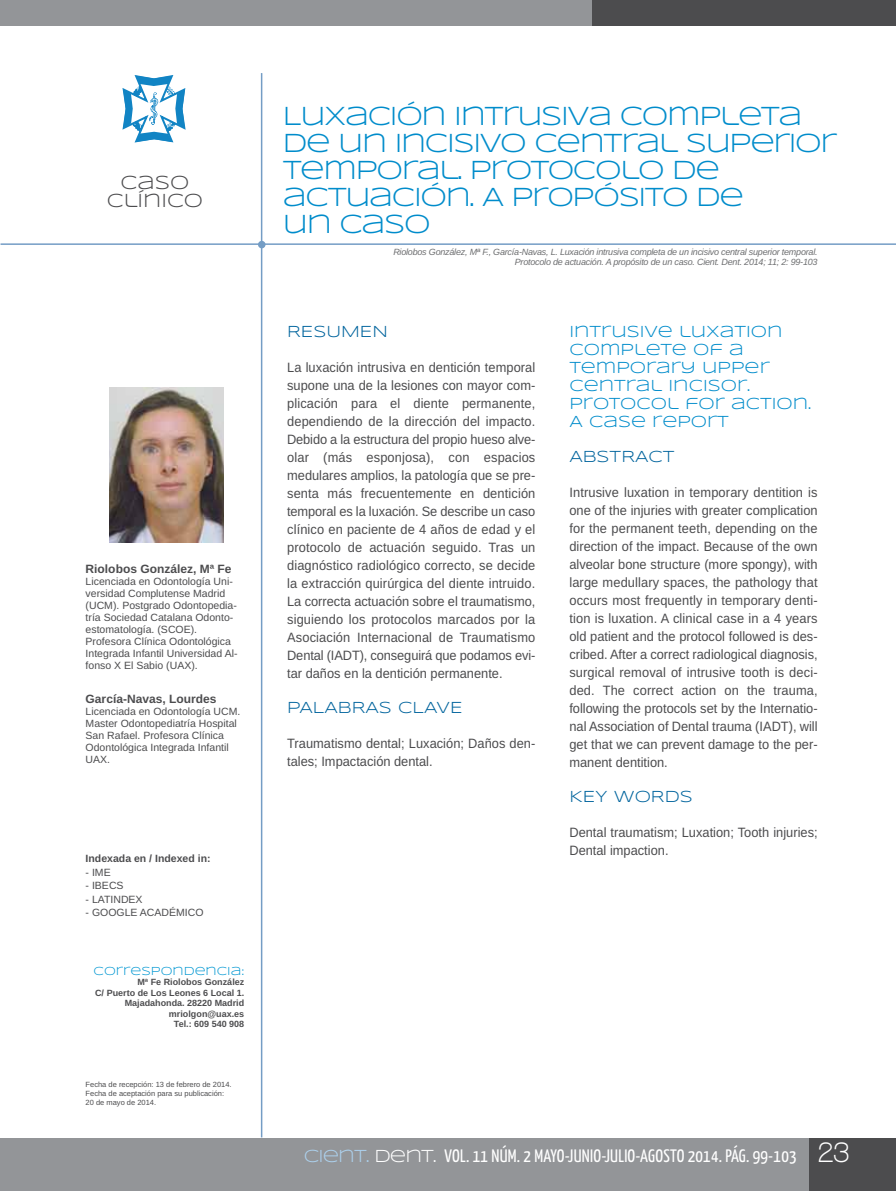
<style>
.page{position:relative;width:896px;height:1191px;background:#fff}
.page>*{position:absolute;margin:0;border:0;box-sizing:border-box;transform-origin:0 0}
.t1{font:27px/27px "Syncopate";letter-spacing:-.05em;color:#008ccb}
.t2{font:19.5px/18px "Syncopate";color:#4c4c4e;text-align:center}
.t3{font:18px "Yanone Kaffeesatz";letter-spacing:.015em;color:#fff}
.t4{font:16.5px/18px "Syncopate";color:#008ccb}
.t5{font:16.5px "Syncopate";color:#00649d}
.t6{font:13.5px/18px "Arimo";color:#4c4c4e;text-align:justify;scale:.95 1}
.t7{font:700 12px "Arimo";color:#4c4c4e}
.t8{font:12px "Syncopate";color:#0097d2}
.t9{font:10.5px/12px "Arimo";color:#4c4c4e}
.t10{font:700 10.5px "Arimo";color:#4c4c4e}
.t11{font:italic 9px/10.5px "Arimo";letter-spacing:-.025em;color:#6d6e70;text-align:right}
.t12{font:700 9px/10.5px "Arimo";color:#4c4c4e;text-align:right}
.t13{font:7.5px/9px "Arimo";color:#4c4c4e}
.s1{font-family:"Syncopate";color:#acd0ec}
.s2{font-family:"Syncopate"}
.s3{font-family:"Walkway";font-weight:700;font-size:30px}
</style>
<div class="page">
<div style="left:1px;top:0;width:598px;height:26px;background:#939598"></div>
<div style="left:592px;top:0;width:303px;height:26px;background:#4c4c4e"></div>
<svg style="left:122px;top:75px;width:64px;height:68px"></svg>
<hr style="left:1px;top:243px;width:894px;height:2px;background:#749dc5">
<hr style="left:261px;top:73px;width:1px;height:1064px;background:#749dc5">
<div style="left:258px;top:241px;width:7px;height:7px;background:#749dc5;border-radius:50%"></div>
<img style="left:109px;top:387px;width:115px;height:155px">
<div style="left:1px;top:1138px;width:894px;height:53px;background:#939598"></div>
<div style="left:808px;top:1138px;width:87px;height:53px;background:#4c4c4e"></div>
<h2 class="t2" style="left:107px;top:174px;width:98px">CASO<br>CLÍNICO</h2>
<p class="t7" style="left:86px;top:564px;width:147px">Riolobos González, Mª Fe</p>
<p class="t9" style="left:86px;top:576px;width:153px">Licenciada en Odontología Uni&shy;versidad Complutense Madrid (UCM). Postgrado Odontopedia&shy;tría Sociedad Catalana Odonto&shy;estomatología. (SCOE).<br>Profesora Clínica Odontológica<br>Integrada Infantil Universidad Al&shy;fonso X El Sabio (UAX).</p>
<p class="t7" style="left:86px;top:694px;width:132px">García-Navas, Lourdes</p>
<p class="t9" style="left:86px;top:706px;width:156px">Licenciada en Odontología UCM.<br>Master Odontopediatría Hospital<br>San Rafael. Profesora Clínica<br>Odontológica Integrada Infantil<br>UAX.</p>
<p class="t10" style="left:86px;top:854px;width:126px">Indexada en / Indexed in:</p>
<p class="t9" style="left:86px;top:867px;width:27px">- IME</p>
<p class="t9" style="left:86px;top:880px;width:39px">- IBECS</p>
<p class="t9" style="left:86px;top:894px;width:58px">- LATINDEX</p>
<p class="t9" style="left:86px;top:907px;width:119px">- GOOGLE ACADÉMICO</p>
<p class="t8" style="left:94px;top:963px;width:152px">CORRESPONDENCIA:</p>
<p class="t12" style="left:95px;top:977px;width:151px">Mª Fe Riolobos González<br>C/ Puerto de Los Leones 6 Local 1.<br>Majadahonda. 28220 Madrid mriolgon@uax.es<br>Tel.: 609 540 908</p>
<p class="t13" style="left:86px;top:1080px;width:147px">Fecha de recepción: 13 de febrero de 2014.<br>Fecha de aceptación para su publicación:<br>20 de mayo de 2014.</p>
<h1 class="t1" style="left:283px;top:102px;width:555px">LUXACIÓN INTRUSIVA COMPLETA<br>DE UN INCISIVO CENTRAL SUPERIOR<br>TEMPORAL. PROTOCOLO DE<br>ACTUACIÓN. A PROPÓSITO DE<br>UN CASO</h1>
<p class="t11" style="left:393px;top:247px;width:425px">Riolobos González, Mª F., García-Navas, L. Luxación intrusiva completa de un incisivo central superior temporal.<br>Protocolo de actuación. A propósito de un caso. Cient. Dent. 2014; 11; 2: 99-103</p>
<p class="t5" style="left:287px;top:322px;width:102px">RESUMEN</p>
<p class="t6" style="left:287px;top:360px;width:263px">La luxación intrusiva en dentición temporal supone una de la lesiones con mayor com&shy;plicación para el diente permanente, dependiendo de la dirección del impacto.<br>Debido a la estructura del propio hueso alve&shy;olar (más esponjosa), con espacios medulares amplios, la patología que se pre&shy;senta más frecuentemente en dentición temporal es la luxación. Se describe un caso clínico en paciente de 4 años de edad y el protocolo de actuación seguido. Tras un diagnóstico radiológico correcto, se decide la extracción quirúrgica del diente intruido.<br>La correcta actuación sobre el traumatismo, siguiendo los protocolos marcados por la Asociación Internacional de Traumatismo Dental (IADT), conseguirá que podamos evi&shy;tar daños en la dentición permanente.</p>
<p class="t5" style="left:287px;top:698px;width:177px">PALABRAS CLAVE</p>
<p class="t6" style="left:287px;top:736px;width:263px">Traumatismo dental; Luxación; Daños den&shy;tales; Impactación dental.</p>
<p class="t4" style="left:569px;top:322px;width:243px">INTRUSIVE LUXATION<br>COMPLETE OF A<br>TEMPORARY UPPER<br>CENTRAL INCISOR.<br>PROTOCOL FOR ACTION.<br>A CASE REPORT</p>
<p class="t5" style="left:569px;top:447px;width:106px">ABSTRACT</p>
<p class="t6" style="left:569px;top:485px;width:263px">Intrusive luxation in temporary dentition is one of the injuries with greater complication for the permanent teeth, depending on the direction of the impact. Because of the own alveolar bone structure (more spongy), with large medullary spaces, the pathology that occurs most frequently in temporary denti&shy;tion is luxation. A clinical case in a 4 years old patient and the protocol followed is des&shy;cribed. After a correct radiological diagnosis, surgical removal of intrusive tooth is deci&shy;ded. The correct action on the trauma, following the protocols set by the Internatio&shy;nal Association of Dental trauma (IADT), will get that we can prevent damage to the per&shy;manent dentition.</p>
<p class="t5" style="left:569px;top:787px;width:125px">KEY WORDS</p>
<p class="t6" style="left:569px;top:825px;width:263px">Dental traumatism; Luxation; Tooth injuries;<br>Dental impaction.</p>
<h3 class="t3" style="left:303px;top:1149px;width:546px"><span class="s1">CIENT.</span> <span class="s2">DENT.</span> VOL. 11 NÚM. 2 MAYO-JUNIO-JULIO-AGOSTO 2014. PÁG. 99-103 <span class="s3">23</span></h3>
</div>
